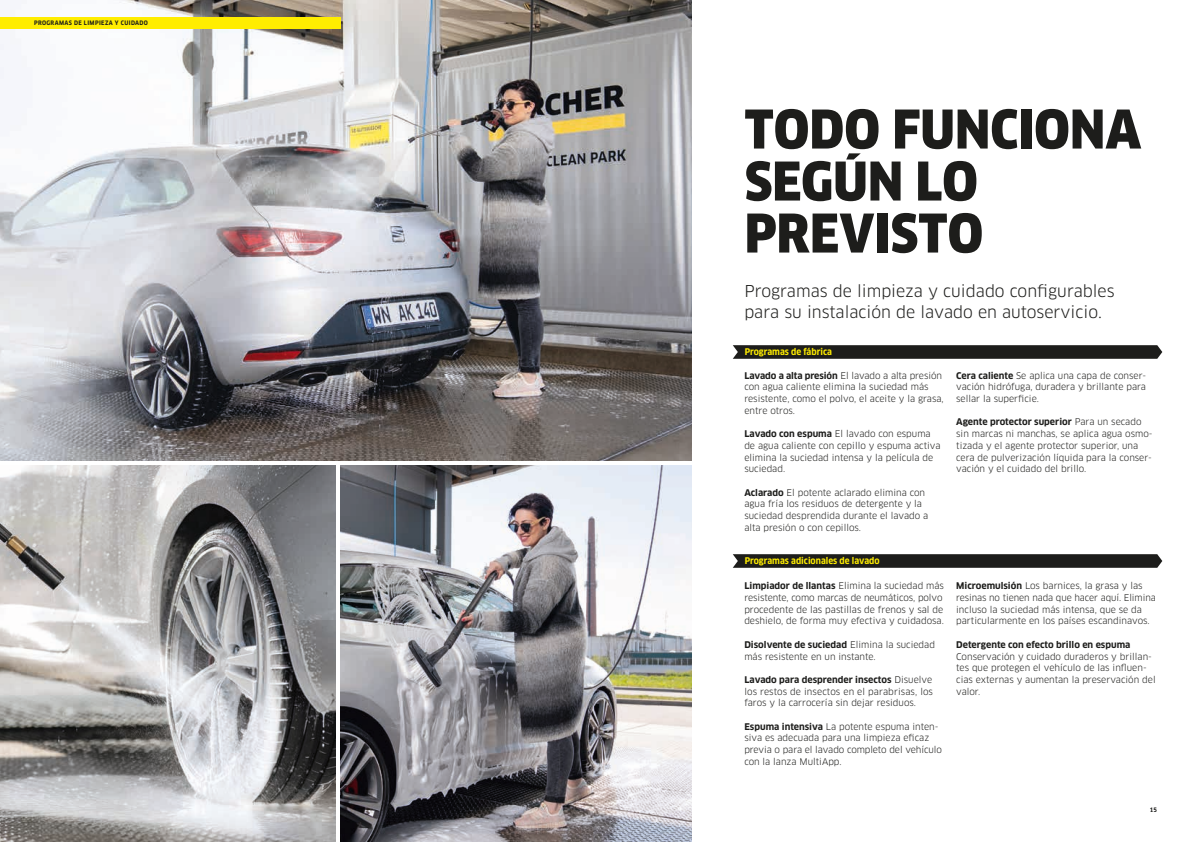
<style>
.page{position:relative;width:1191px;height:842px;background:#fff}
.page>*{position:absolute;margin:0;border:0;box-sizing:border-box;transform-origin:0 0}
.t1{font:900 52px/52px "Clan Pro Narr";color:#1d1d1b}
.t2{font:16px/20.8px "Clan Pro";color:#1d1d1b}
.t3{font:9px/11.7px "Clan Pro";color:#1d1d1b}
.t4{font:700 9px "Clan Pro Narr";color:#ffed00}
.t5{font:700 9px "Clan Pro";color:#1d1d1b}
.t6{font:700 6px "Clan Pro Narr";letter-spacing:.06em;color:#1d1d1b}
.s1{font-weight:700}
</style>
<div class="page">
<img style="left:0;top:0;width:691px;height:460px">
<img style="left:341px;top:466px;width:350px;height:376px">
<img style="left:0;top:466px;width:335px;height:376px">
<div style="left:0;top:17px;width:341px;height:11px;background:#ffed00"></div>
<svg style="left:733px;top:345px;width:429px;height:14px;background:#252523"></svg>
<svg style="left:733px;top:554px;width:429px;height:14px;background:#252523"></svg>
<p class="t6" style="left:34px;top:19px;width:115px">PROGRAMAS DE LIMPIEZA Y CUIDADO</p>
<h1 class="t1" style="left:744px;top:104px;width:398px">TODO FUNCIONA<br>SEGÚN LO<br>PREVISTO</h1>
<h2 class="t2" style="left:744px;top:280px;width:372px">Programas de limpieza y cuidado configurables para su instalación de lavado en autoservicio.</h2>
<p class="t4" style="left:744px;top:347px;width:89px">Programas de fábrica</p>
<p class="t3" style="left:744px;top:369px;width:201px"><span class="s1">Lavado a alta presión</span> El lavado a alta presión con agua caliente elimina la suciedad más resistente, como el polvo, el aceite y la grasa, entre otros.</p>
<p class="t3" style="left:744px;top:428px;width:198px"><span class="s1">Lavado con espuma</span> El lavado con espuma de agua caliente con cepillo y espuma activa elimina la suciedad intensa y la película de suciedad.</p>
<p class="t3" style="left:744px;top:486px;width:185px"><span class="s1">Aclarado</span> El potente aclarado elimina con agua fría los residuos de detergente y la suciedad desprendida durante el lavado a alta presión o con cepillos.</p>
<p class="t4" style="left:744px;top:556px;width:136px">Programas adicionales de lavado</p>
<p class="t3" style="left:744px;top:580px;width:201px"><span class="s1">Limpiador de llantas</span> Elimina la suciedad más resistente, como marcas de neumáticos, polvo procedente de las pastillas de frenos y sal de deshielo, de forma muy efectiva y cuidadosa.</p>
<p class="t3" style="left:744px;top:639px;width:192px"><span class="s1">Disolvente de suciedad</span> Elimina la suciedad más resistente en un instante.</p>
<p class="t3" style="left:744px;top:674px;width:190px;text-align:justify"><span class="s1">Lavado para desprender insectos</span> Disuelve los restos de insectos en el parabrisas, los faros y la carrocería sin dejar residuos.</p>
<p class="t3" style="left:744px;top:720px;width:199px"><span class="s1">Espuma intensiva</span> La potente espuma inten&shy;siva es adecuada para una limpieza eficaz previa o para el lavado completo del vehículo con la lanza MultiApp.</p>
<p class="t3" style="left:956px;top:369px;width:191px;text-align:justify"><span class="s1">Cera caliente</span> Se aplica una capa de conser&shy;vación hidrófuga, duradera y brillante para sellar la superficie.</p>
<p class="t3" style="left:956px;top:416px;width:198px"><span class="s1">Agente protector superior</span> Para un secado sin marcas ni manchas, se aplica agua osmo&shy;tizada y el agente protector superior, una cera de pulverización líquida para la conser&shy;vación y el cuidado del brillo.</p>
<p class="t3" style="left:956px;top:580px;width:201px"><span class="s1">Microemulsión</span> Los barnices, la grasa y las resinas no tienen nada que hacer aquí. Elimina incluso la suciedad más intensa, que se da particularmente en los países escandinavos.</p>
<p class="t5" style="left:956px;top:639px;width:176px">Detergente con efecto brillo en espuma</p>
<p class="t3" style="left:956px;top:650px;width:201px">Conservación y cuidado duraderos y brillan&shy;tes que protegen el vehículo de las influen&shy;cias externas y aumentan la preservación del valor.</p>
<p class="t6" style="left:1149px;top:806px;width:9px">15</p>
</div>
